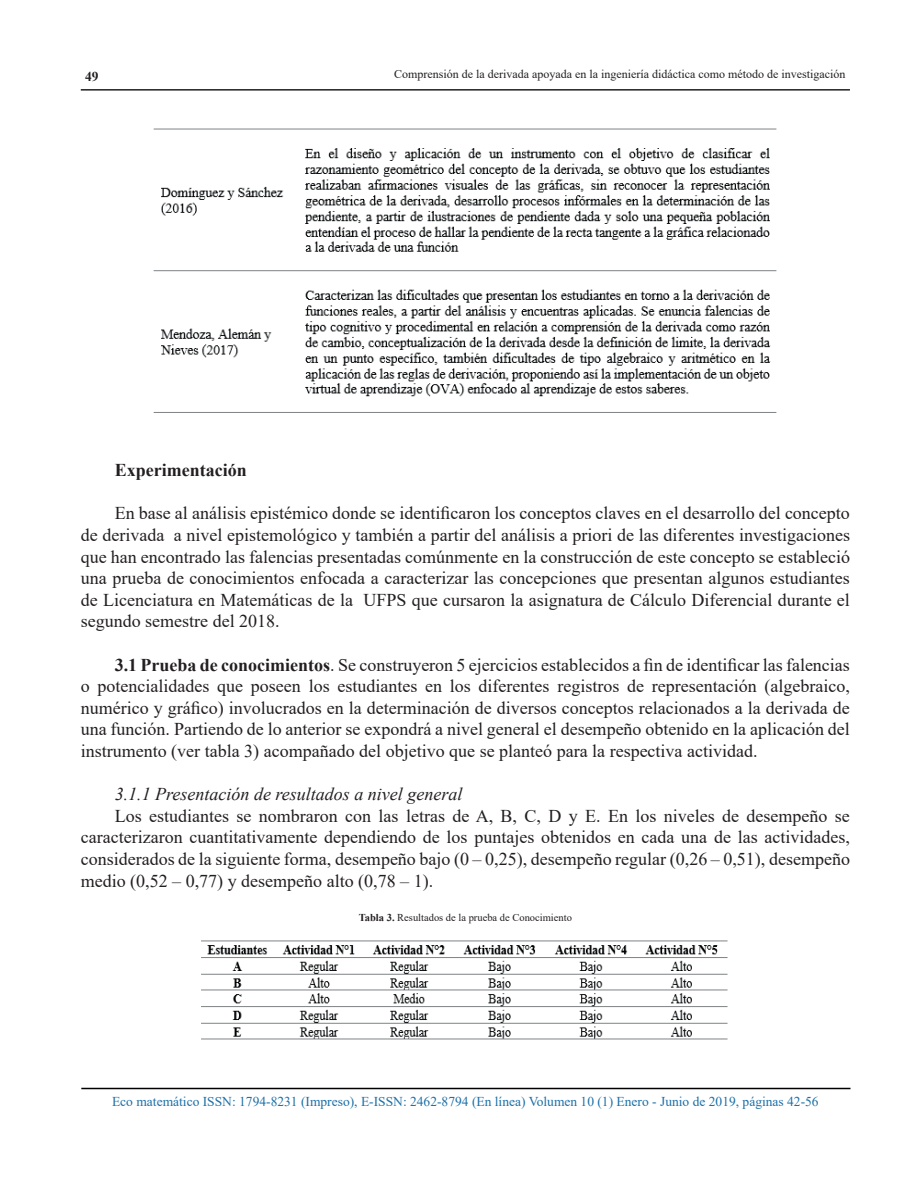
<style>
.page{position:relative;width:918px;height:1188px;background:#fff}
.page>*{position:absolute;margin:0;border:0;box-sizing:border-box;transform-origin:0 0}
.Cuerpo_de_texto{font:18px/21.6px "Times New Roman";color:#231f20;text-align:justify}
.Cuerpo_de_texto-2{font:italic 18px "Times New Roman";color:#231f20}
.Cuerpo_de_texto-3{font:700 18px "Times New Roman";color:#231f20}
.t1{font:13.5px "Times New Roman";color:#1c6fa7}
.t2{font:700 13.5px "Times New Roman";color:#231f20}
.t3{font:12px "Times New Roman";color:#231f20}
.t4{font:10.5px "Times New Roman";color:#231f20}
.s1{font-weight:700}
</style>
<div class="page">
<hr style="left:81px;top:1088px;width:769px;height:1px;background:#000001">
<hr style="left:81px;top:89px;width:769px;height:2px;background:#231f20">
<img style="left:153px;top:128px;width:624px;height:285px">
<img style="left:201px;top:940px;width:527px;height:99px">
<p class="t2" style="left:85px;top:67px;width:15px">49</p>
<p class="t3" style="left:394px;top:66px;width:453px">Comprensión de la derivada apoyada en la ingeniería didáctica como método de investigación</p>
<p class="Cuerpo_de_texto-3" style="left:115px;top:457px;width:133px">Experimentación</p>
<p class="Cuerpo_de_texto" style="left:81px;top:502px;width:771px;text-indent:34px">En base al análisis epistémico donde se identificaron los conceptos claves en el desarrollo del concepto de derivada a nivel epistemológico y también a partir del análisis a priori de las diferentes investigaciones que han encontrado las falencias presentadas comúnmente en la construcción de este concepto se estableció una prueba de conocimientos enfocada a caracterizar las concepciones que presentan algunos estudiantes de Licenciatura en Matemáticas de la UFPS que cursaron la asignatura de Cálculo Diferencial durante el segundo semestre del 2018.</p>
<p class="Cuerpo_de_texto" style="left:81px;top:653px;width:771px;text-indent:34px"><span class="s1">3.1 Prueba de conocimientos</span>. Se construyeron 5 ejercicios establecidos a fin de identificar las falencias o potencialidades que poseen los estudiantes en los diferentes registros de representación (algebraico, numérico y gráfico) involucrados en la determinación de diversos conceptos relacionados a la derivada de una función. Partiendo de lo anterior se expondrá a nivel general el desempeño obtenido en la aplicación del instrumento (ver tabla 3) acompañado del objetivo que se planteó para la respectiva actividad.</p>
<p class="Cuerpo_de_texto-2" style="left:115px;top:782px;width:349px">3.1.1 Presentación de resultados a nivel general</p>
<p class="Cuerpo_de_texto" style="left:81px;top:804px;width:771px;text-indent:34px">Los estudiantes se nombraron con las letras de A, B, C, D y E. En los niveles de desempeño se caracterizaron cuantitativamente dependiendo de los puntajes obtenidos en cada una de las actividades, considerados de la siguiente forma, desempeño bajo (0 – 0,25), desempeño regular (0,26 – 0,51), desempeño medio (0,52 – 0,77) y desempeño alto (0,78 – 1).</p>
<p class="t4" style="left:359px;top:910px;width:215px"><span class="s1">Tabla 3.</span> Resultados de la prueba de Conocimiento</p>
<p class="t1" style="left:112px;top:1092px;width:708px">Eco matemático ISSN: 1794-8231 (Impreso), E-ISSN: 2462-8794 (En línea) Volumen 10 (1) Enero - Junio de 2019, páginas 42-56</p>
</div>
